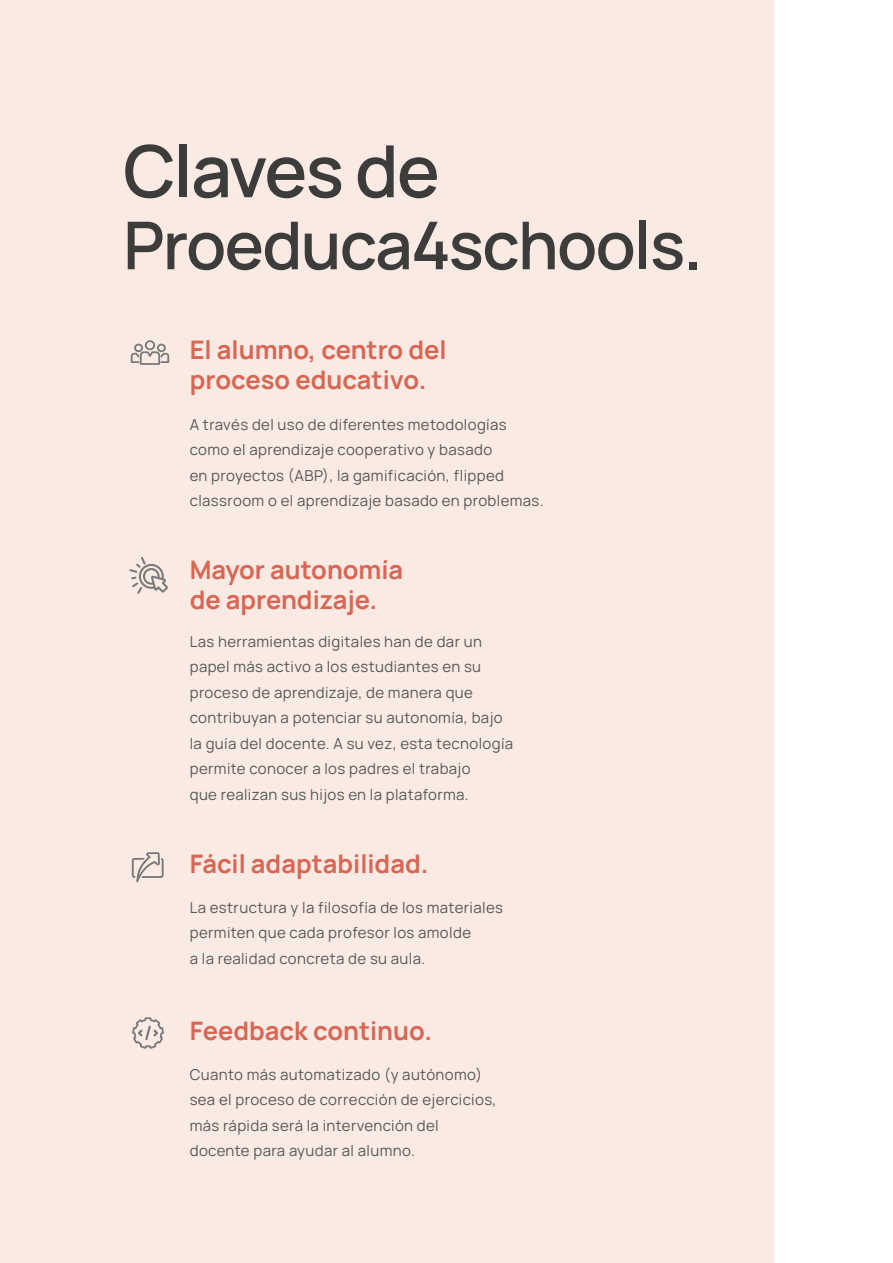
<style>
.page{position:relative;width:893px;height:1263px;background:#fff}
.page>*{position:absolute;margin:0;border:0;box-sizing:border-box;transform-origin:0 0}
.t1{font:600 72px "Manrope";letter-spacing:-.025em;color:#3c3c3b}
.t2{font:600 66px "Manrope";letter-spacing:-.025em;color:#3c3c3b}
.t3{font:700 25.5px/30px "Manrope";color:#d86654}
.t4{font:15px/25.5px "Manrope";letter-spacing:.025em;color:#575756}
</style>
<div class="page">
<div style="left:0;top:0;width:774px;height:1263px;background:#faeae4"></div>
<svg style="left:132px;top:1017px;width:32px;height:32px"></svg>
<svg style="left:132px;top:852px;width:32px;height:30px"></svg>
<svg style="left:129px;top:557px;width:39px;height:37px"></svg>
<svg style="left:131px;top:340px;width:38px;height:25px"></svg>
<h1 class="t1" style="left:123px;top:120px;width:318px">Claves de</h1>
<h2 class="t2" style="left:123px;top:199px;width:581px">Proeduca4schools.</h2>
<h3 class="t3" style="left:190px;top:333px;width:258px">El alumno, centro del proceso educativo.</h3>
<p class="t4" style="left:190px;top:411px;width:355px">A través del uso de diferentes metodologías como el aprendizaje cooperativo y basado<br>en proyectos (ABP), la gamificación, flipped classroom o el aprendizaje basado en problemas.</p>
<h3 class="t3" style="left:190px;top:554px;width:215px">Mayor autonomía de aprendizaje.</h3>
<p class="t4" style="left:190px;top:628px;width:325px">Las herramientas digitales han de dar un papel más activo a los estudiantes en su proceso de aprendizaje, de manera que contribuyan a potenciar su autonomía, bajo la guía del docente. A su vez, esta tecnología permite conocer a los padres el trabajo<br>que realizan sus hijos en la plataforma.</p>
<h3 class="t3" style="left:190px;top:847px;width:240px">Fácil adaptabilidad.</h3>
<p class="t4" style="left:190px;top:894px;width:315px">La estructura y la filosofía de los materiales permiten que cada profesor los amolde<br>a la realidad concreta de su aula.</p>
<h3 class="t3" style="left:190px;top:1015px;width:244px">Feedback continuo.</h3>
<p class="t4" style="left:190px;top:1061px;width:308px">Cuanto más automatizado (y autónomo) sea el proceso de corrección de ejercicios, más rápida será la intervención del docente para ayudar al alumno.</p>
</div>
